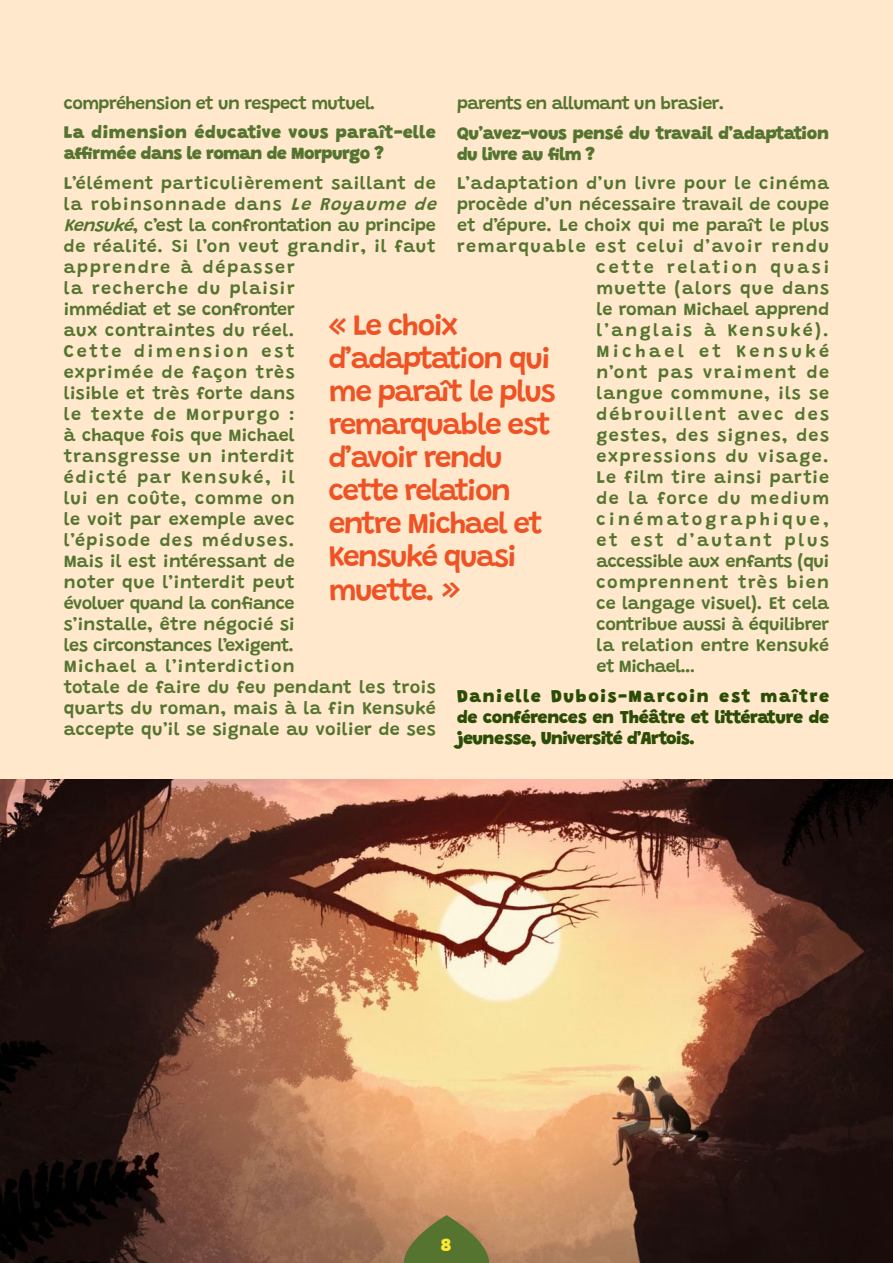
<style>
.page{position:relative;width:893px;height:1263px;background:#ffe8cb}
.page>*{position:absolute;margin:0;border:0;box-sizing:border-box;transform-origin:0 0}
.t1{font:600 30px/33px "Grandstander";letter-spacing:-.05em;color:#ef5224}
.t2{font:600 18px/21px "Grandstander";letter-spacing:.035em;color:#547430}
.t3{font:900 18px/21px "Grandstander";letter-spacing:-.03em;color:#2b4c05;text-align:justify}
.t4{font:600 18px "Grandstander";letter-spacing:.01em;color:#547430}
.t5{font:600 18px "Grandstander";letter-spacing:-.03em;color:#547430}
.t6{font:900 18px/21px "Grandstander";letter-spacing:.02em;color:#547430}
.t7{font:900 18px/21px "Grandstander";letter-spacing:-.02em;color:#547430}
.t8{font:600 18px "Grandstander";letter-spacing:-.025em;color:#547430}
.t9{font:600 18px "Grandstander";color:#547430}
.t10{font:600 18px "Grandstander";letter-spacing:.055em;color:#547430}
.t11{font:600 18px "Grandstander";letter-spacing:.065em;color:#547430}
.t12{font:600 18px "Grandstander";letter-spacing:.085em;color:#547430}
.t13{font:600 18px "Grandstander";letter-spacing:.09em;color:#547430}
.t14{font:600 18px "Grandstander";letter-spacing:.015em;color:#547430}
.t15{font:600 18px "Grandstander";letter-spacing:.13em;color:#547430}
.t16{font:600 18px "Grandstander";letter-spacing:.115em;color:#547430}
.t17{font:600 18px "Grandstander";letter-spacing:.075em;color:#547430}
.t18{font:600 18px "Grandstander";letter-spacing:.16em;color:#547430}
.t19{font:600 18px "Grandstander";letter-spacing:.095em;color:#547430}
.t20{font:600 18px "Grandstander";letter-spacing:.185em;color:#547430}
.t21{font:600 18px "Grandstander";letter-spacing:.15em;color:#547430}
.t22{font:600 18px "Grandstander";letter-spacing:.2em;color:#547430}
.t23{font:900 18px "Grandstander";color:#ffe631}
.s1{font-style:italic}
</style>
<div class="page">
<img style="left:0;top:780px;width:893px;height:483px">
<svg style="left:404px;top:1215px;width:85px;height:48px"></svg>
<p class="t5" style="left:64px;top:89px;width:314px">compréhension et un respect mutuel.</p>
<p class="t6" style="left:64px;top:121px;width:373px">La dimension éducative vous paraît-elle affirmée dans le roman de Morpurgo ?</p>
<p class="t2" style="left:64px;top:171px;width:380px">L’élément particulièrement saillant de la robinsonnade dans <span class="s1">Le Royaume de<br>Kensuké</span>, c’est la confrontation au principe de réalité. Si l’on veut grandir, il faut apprendre à dépasser<br>la recherche du plaisir<br>immédiat et se confronter<br>aux contraintes du réel.<br>Cette dimension est<br>exprimée de façon très<br>lisible et très forte dans<br>le texte de Morpurgo :<br>à chaque fois que Michael<br>transgresse un interdit<br>édicté par Kensuké, il<br>lui en coûte, comme on<br>le voit par exemple avec<br>l’épisode des méduses.<br>Mais il est intéressant de<br>noter que l’interdit peut<br>évoluer quand la confiance<br>s’installe, être négocié si<br>les circonstances l’exigent.<br>Michael a l’interdiction<br>totale de faire du feu pendant les trois quarts du roman, mais à la fin Kensuké accepte qu’il se signale au voilier de ses</p>
<p class="t5" style="left:457px;top:89px;width:269px">parents en allumant un brasier.</p>
<p class="t7" style="left:457px;top:121px;width:373px">Qu’avez-vous pensé du travail d’adaptation du livre au film ?</p>
<p class="t2" style="left:457px;top:171px;width:374px">L’adaptation d’un livre pour le cinéma</p>
<p class="t4" style="left:457px;top:190px;width:374px">procède d’un nécessaire travail de coupe</p>
<p class="t4" style="left:457px;top:211px;width:374px">et d’épure. Le choix qui me paraît le plus</p>
<p class="t13" style="left:457px;top:232px;width:374px">remarquable est celui d’avoir rendu</p>
<p class="t18" style="left:597px;top:253px;width:234px">cette relation quasi</p>
<p class="t11" style="left:597px;top:274px;width:234px">muette (alors que dans</p>
<p class="t9" style="left:597px;top:295px;width:234px">le roman Michael apprend</p>
<p class="t15" style="left:597px;top:316px;width:234px">l’anglais à Kensuké).</p>
<p class="t22" style="left:597px;top:337px;width:234px">Michael et Kensuké</p>
<p class="t19" style="left:597px;top:358px;width:234px">n’ont pas vraiment de</p>
<p class="t10" style="left:597px;top:379px;width:234px">langue commune, ils se</p>
<p class="t16" style="left:597px;top:400px;width:234px">débrouillent avec des</p>
<p class="t11" style="left:597px;top:421px;width:234px">gestes, des signes, des</p>
<p class="t12" style="left:597px;top:442px;width:234px">expressions du visage.</p>
<p class="t10" style="left:597px;top:463px;width:234px">Le film tire ainsi partie</p>
<p class="t12" style="left:597px;top:484px;width:234px">de la force du medium</p>
<p class="t20" style="left:597px;top:505px;width:234px">cinématographique,</p>
<p class="t21" style="left:597px;top:526px;width:234px">et est d’autant plus</p>
<p class="t8" style="left:597px;top:547px;width:234px">accessible aux enfants (qui</p>
<p class="t17" style="left:597px;top:568px;width:234px">comprennent très bien</p>
<p class="t9" style="left:597px;top:589px;width:234px">ce langage visuel). Et cela</p>
<p class="t8" style="left:597px;top:610px;width:234px">contribue aussi à équilibrer</p>
<p class="t14" style="left:597px;top:631px;width:234px">la relation entre Kensuké</p>
<p class="t5" style="left:597px;top:652px;width:99px">et Michael…</p>
<p class="t3" style="left:457px;top:684px;width:374px">Danielle Dubois-Marcoin est maître de conférences en Théâtre et littérature de jeunesse, Université d’Artois.</p>
<h1 class="t1" style="left:329px;top:307px;width:228px">« Le choix d’adaptation qui me paraît le plus remarquable est d’avoir rendu cette relation entre Michael et<br>Kensuké quasi muette. »</h1>
<p class="t23" style="left:441px;top:1231px;width:13px">8</p>
</div>
